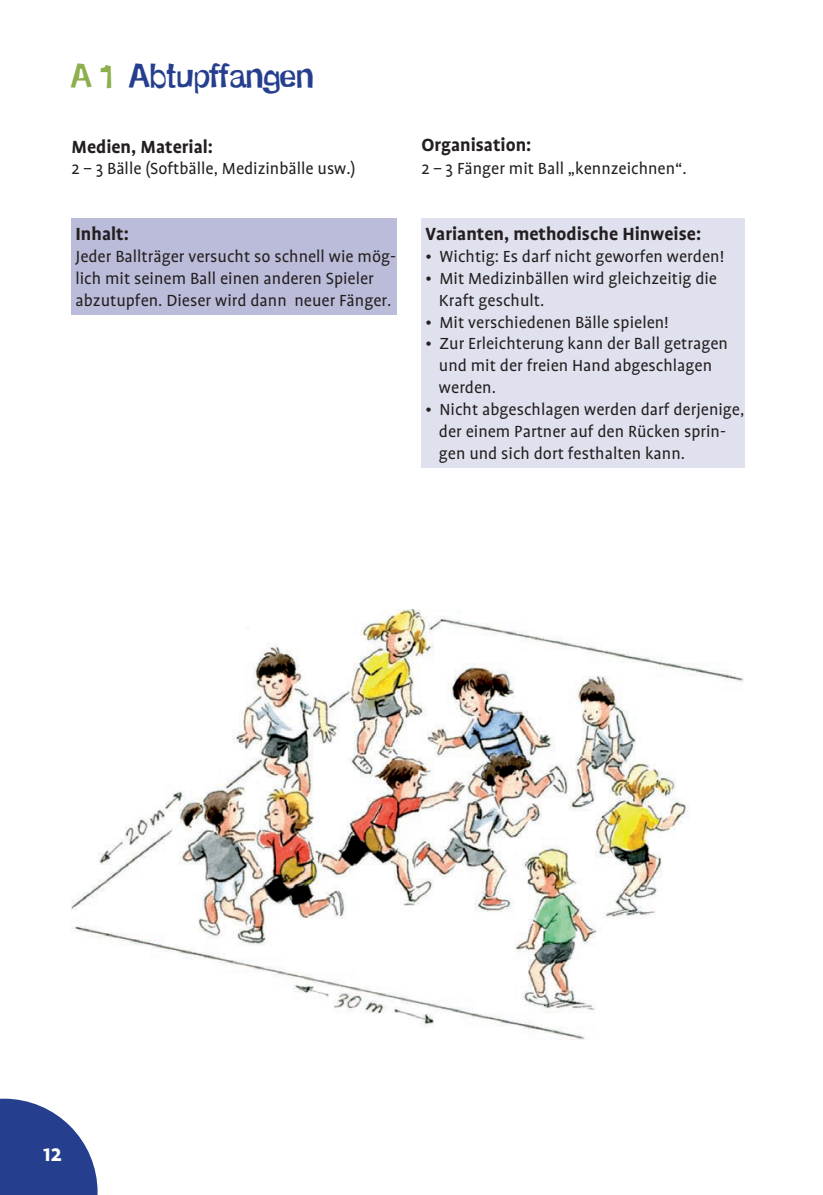
<style>
.page{position:relative;width:823px;height:1195px;background:#fff}
.page>*{position:absolute;margin:0;border:0;box-sizing:border-box;transform-origin:0 0}
.t1{font:31.5px "Schmelvetica";color:#253f8e}
.t2{font:700 24.5px "Profile";color:#fff}
.t3{font:700 20.12px "Profile";color:#231f20}
.t4{font:18.38px/21.9px "Profile";color:#231f20}
.s1{color:#8eaf4d}
</style>
<div class="page">
<img style="left:71px;top:610px;width:672px;height:429px">
<div style="left:421px;top:218px;width:324px;height:31px;background:#e0e1ee"></div>
<div style="left:421px;top:243px;width:324px;height:28px;background:#e0e1ee"></div>
<div style="left:421px;top:265px;width:324px;height:50px;background:#e0e1ee"></div>
<div style="left:421px;top:308px;width:324px;height:29px;background:#e0e1ee"></div>
<div style="left:421px;top:330px;width:324px;height:72px;background:#e0e1ee"></div>
<div style="left:421px;top:396px;width:324px;height:72px;background:#e0e1ee"></div>
<div style="left:71px;top:218px;width:325px;height:31px;background:#bbbcda"></div>
<div style="left:71px;top:243px;width:325px;height:72px;background:#bbbcda"></div>
<svg style="left:0;top:1098px;width:98px;height:97px"></svg>
<h1 class="t1" style="left:71px;top:54px;width:244px"><span class="s1">A 1</span> Abtupffangen</h1>
<p class="t3" style="left:71px;top:136px;width:143px">Medien, Material:</p>
<p class="t4" style="left:71px;top:158px;width:285px">2 – 3 Bälle (Softbälle, Medizinbälle usw.)</p>
<p class="t3" style="left:75px;top:223px;width:55px">Inhalt:</p>
<p class="t4" style="left:75px;top:245px;width:322px">Jeder Ballträger versucht so schnell wie mög&shy;lich mit seinem Ball einen anderen Spieler abzutupfen. Dieser wird dann neuer Fänger.</p>
<p class="t3" style="left:421px;top:134px;width:111px">Organisation:</p>
<p class="t4" style="left:421px;top:158px;width:267px">2 – 3 Fänger mit Ball „kennzeichnen“.</p>
<p class="t3" style="left:425px;top:223px;width:277px">Varianten, methodische Hinweise:</p>
<p class="t4" style="left:425px;top:245px;width:300px">• Wichtig: Es darf nicht geworfen werden!</p>
<p class="t4" style="left:439px;top:267px;width:280px;text-indent:-14px">• Mit Medizinbällen wird gleichzeitig die<br>Kraft geschult.</p>
<p class="t4" style="left:425px;top:311px;width:245px">• Mit verschiedenen Bälle spielen!</p>
<p class="t4" style="left:439px;top:333px;width:290px;text-indent:-14px">• Zur Erleichterung kann der Ball getragen und mit der freien Hand abgeschlagen werden.</p>
<p class="t4" style="left:439px;top:399px;width:307px;text-indent:-14px">• Nicht abgeschlagen werden darf derjenige, der einem Partner auf den Rücken sprin&shy;gen und sich dort festhalten kann.</p>
<h2 class="t2" style="left:43px;top:1140px;width:20px">12</h2>
</div>
